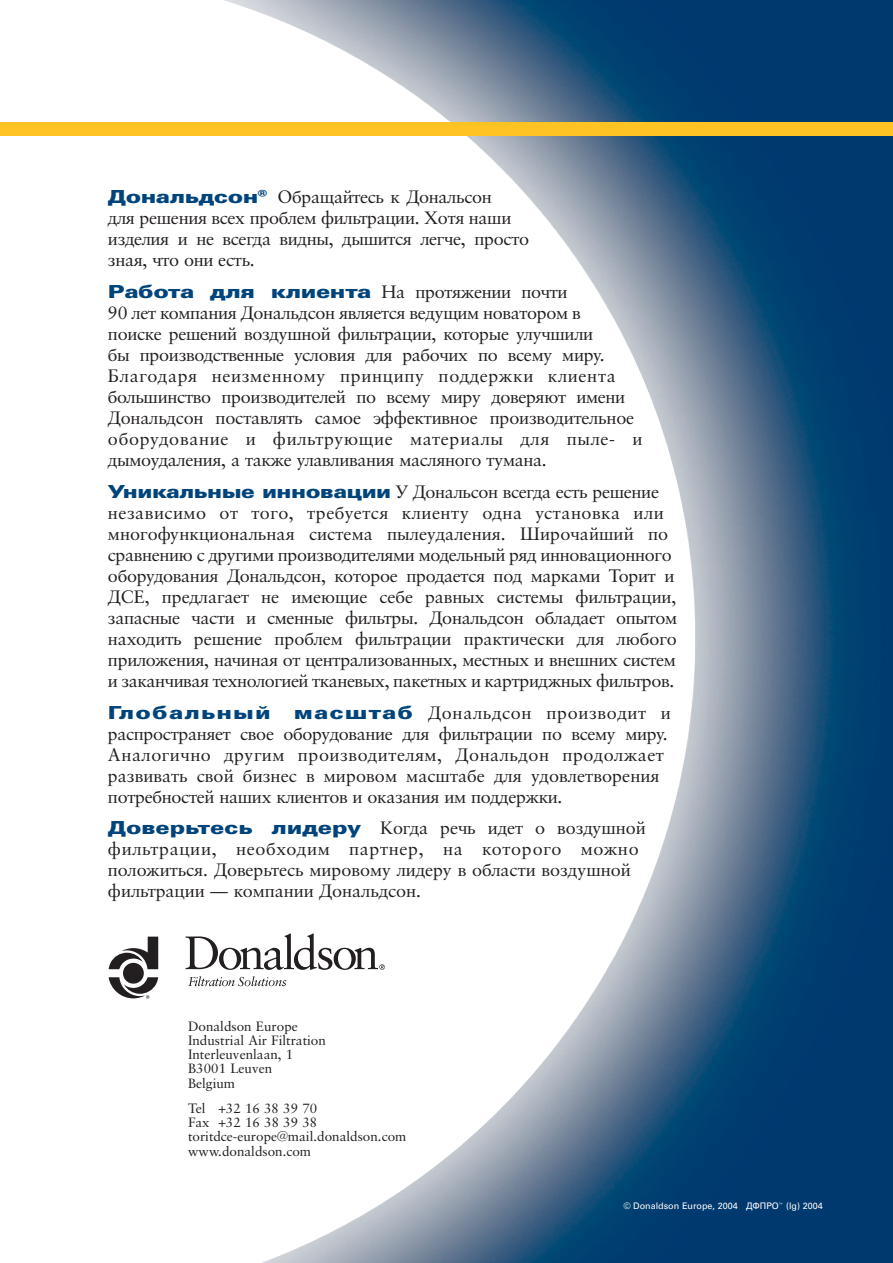
<style>
.page{position:relative;width:893px;height:1263px;background:#fff}
.page>*{position:absolute;margin:0;border:0;box-sizing:border-box;transform-origin:0 0}
.t1{font:18px/21px "Sabon Cyr";letter-spacing:-.015em;color:#231f20}
.t2{font:18px/21px "Sabon Cyr";letter-spacing:.005em;color:#231f20}
.t3{font:900 18px "Univers Cyr";letter-spacing:.045em;color:#00447c;scale:1.3 1}
.t4{font:13.5px/14.2px "Sabon Cyr";color:#231f20}
.t5{font:9px "Univers Cyr";color:#fff}
.s1{font-family:"Univers Cyr";font-weight:900;color:#00447c}
</style>
<div class="page">
<img style="left:223px;top:0;width:670px;height:1263px">
<svg style="left:188px;top:976px;width:98px;height:10px"></svg>
<svg style="left:186px;top:933px;width:199px;height:37px"></svg>
<svg style="left:109px;top:937px;width:49px;height:62px"></svg>
<div style="left:0;top:122px;width:893px;height:14px;background:#ffc424"></div>
<p class="t1" style="left:108px;top:188px;width:423px"><span class="s1">Дональдсон®</span> Обращайтесь к Дональсон<br>для решения всех проблем фильтрации. Хотя наши изделия и не всегда видны, дышится легче, просто зная, что они есть.</p>
<p class="t1" style="left:108px;top:283px;width:536px"><span class="s1">Работа для клиента</span> На протяжении почти<br>90 лет компания Дональдсон является ведущим новатором в<br>поиске решений воздушной фильтрации, которые улучшили<br>бы производственные условия для рабочих по всему миру.<br>Благодаря неизменному принципу поддержки клиента большинство производителей по всему миру доверяют имени Дональдсон поставлять самое эффективное производительное оборудование и фильтрующие материалы для пыле- и дымоудаления, а также улавливания масляного тумана.</p>
<p class="t1" style="left:108px;top:483px;width:571px"><span class="s1">Уникальные инновации</span> У Дональсон всегда есть решение независимо от того, требуется клиенту одна установка или многофункциональная система пылеудаления. Широчайший по сравнению с другими производителями модельный ряд инновационного оборудования Дональдсон, которое продается под марками Торит и ДСЕ, предлагает не имеющие себе равных системы фильтрации, запасные части и сменные фильтры. Дональдсон обладает опытом находить решение проблем фильтрации практически для любого приложения, начиная от централизованных, местных и внешних систем и заканчивая технологией тканевых, пакетных и картриджных фильтров.</p>
<p class="t3" style="left:108px;top:702px;width:127px">Глобальный</p>
<p class="t2" style="left:108px;top:703px;width:564px;text-indent:186px"><span class="s1">масштаб</span> Дональдсон производит и распространяет свое оборудование для фильтрации по всему миру.<br>Аналогично другим производителям, Дональдон продолжает развивать свой бизнес в мировом масштабе для удовлетворения потребностей наших клиентов и оказания им поддержки.</p>
<p class="t1" style="left:108px;top:819px;width:539px"><span class="s1">Доверьтесь лидеру</span> Когда речь идет о воздушной фильтрации, необходим партнер, на которого можно положиться. Доверьтесь мировому лидеру в области воздушной фильтрации — компании Дональдсон.</p>
<p class="t4" style="left:188px;top:1020px;width:139px">Donaldson Europe<br>Industrial Air Filtration<br>Interleuvenlaan, 1<br>B3001 Leuven<br>Belgium</p>
<p class="t4" style="left:188px;top:1102px;width:220px">Tel +32 16 38 39 70<br>Fax +32 16 38 39 38 toritdce-europe@mail.donaldson.com www.donaldson.com</p>
<p class="t5" style="left:623px;top:1203px;width:201px">© Donaldson Europe, 2004 ДФПРО<sup>™</sup> (lg) 2004</p>
</div>
